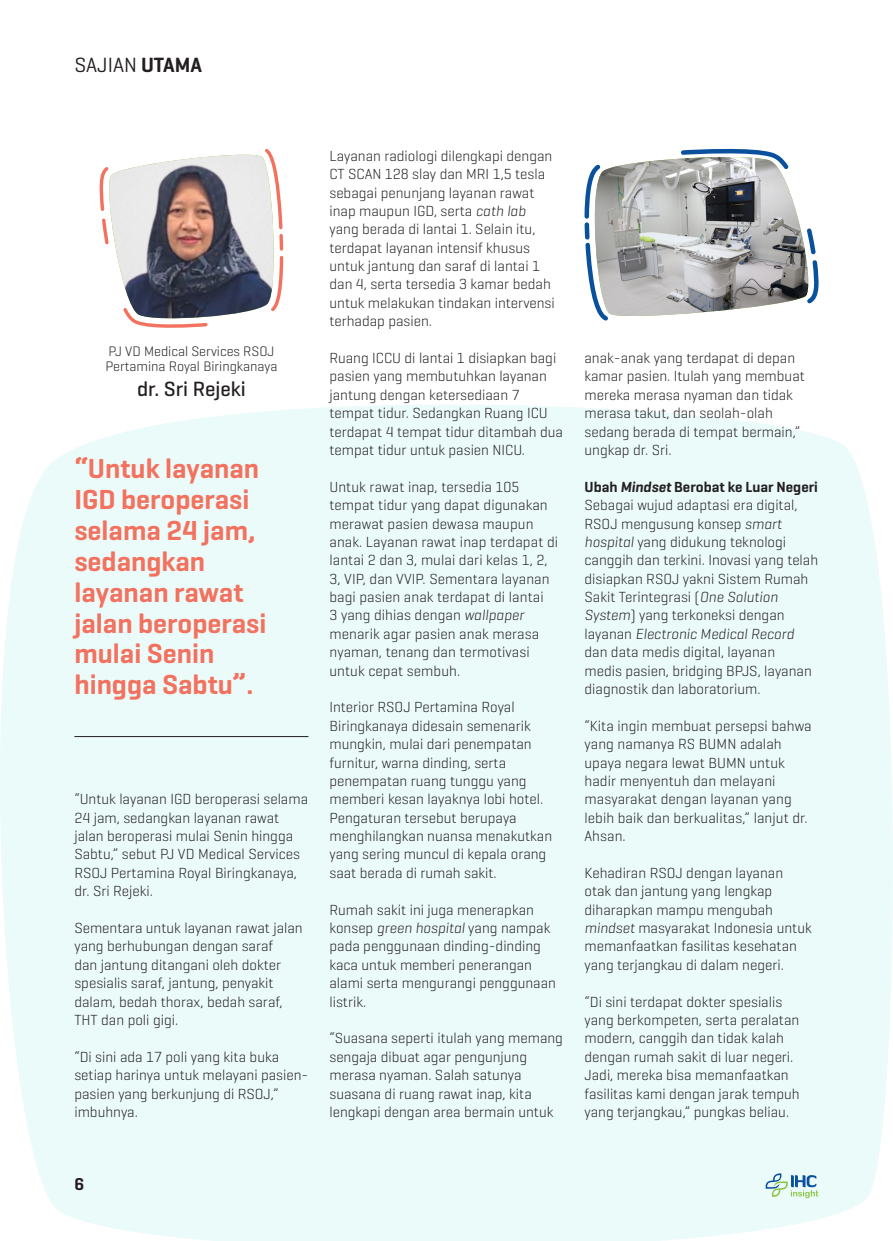
<style>
.page{position:relative;width:893px;height:1241px;background:#fff}
.page>*{position:absolute;margin:0;border:0;box-sizing:border-box;transform-origin:0 0}
.t1{font:600 28px/30.8px "Geogrotesque";color:#f2725f}
.t2{font:500 21px "Geogrotesque";color:#231f20}
.t3{font:21px "Geogrotesque";color:#231f20}
.t4{font:600 17.5px "Geogrotesque";color:#231f20}
.t5{font:300 14.88px/18.4px "Geogrotesque";color:#231f20}
.t6{font:600 14.88px "Geogrotesque";color:#231f20}
.t7{font:300 14px/15.4px "Geogrotesque";color:#231f20}
.s1{font-weight:600}
.s2{font-style:italic}
</style>
<div class="page">
<div style="left:0;top:405px;width:893px;height:835px;background:#ebfbfa"></div>
<svg style="left:99px;top:149px;width:185px;height:179px"></svg>
<img style="left:107px;top:155px;width:169px;height:165px">
<hr style="left:74px;top:736px;width:234px;height:1px;background:#231f20">
<svg style="left:765px;top:1172px;width:54px;height:25px"></svg>
<svg style="left:584px;top:148px;width:235px;height:173px"></svg>
<img style="left:593px;top:157px;width:217px;height:159px">
<p class="t3" style="left:74px;top:52px;width:129px">SAJIAN <span class="s1">UTAMA</span></p>
<p class="t7" style="left:105px;top:343px;width:174px">PJ VD Medical Services RSOJ<br>Pertamina Royal Biringkanaya</p>
<p class="t2" style="left:137px;top:375px;width:110px">dr. Sri Rejeki</p>
<p class="t1" style="left:74px;top:453px;width:194px">“Untuk layanan<br>IGD beroperasi selama 24 jam, sedangkan layanan rawat jalan beroperasi mulai Senin hingga Sabtu”.</p>
<p class="t5" style="left:74px;top:789px;width:235px">“Untuk layanan IGD beroperasi selama<br>24 jam, sedangkan layanan rawat jalan beroperasi mulai Senin hingga<br>Sabtu,” sebut PJ VD Medical Services<br>RSOJ Pertamina Royal Biringkanaya, dr. Sri Rejeki.</p>
<p class="t5" style="left:74px;top:918px;width:230px">Sementara untuk layanan rawat jalan yang berhubungan dengan saraf<br>dan jantung ditangani oleh dokter spesialis saraf, jantung, penyakit dalam, bedah thorax, bedah saraf,<br>THT dan poli gigi.</p>
<p class="t5" style="left:74px;top:1046px;width:236px">“Di sini ada 17 poli yang kita buka setiap harinya untuk melayani pasien&shy;pasien yang berkunjung di RSOJ,” imbuhnya.</p>
<p class="t5" style="left:329px;top:146px;width:227px">Layanan radiologi dilengkapi dengan<br>CT SCAN 128 slay dan MRI 1,5 tesla sebagai penunjang layanan rawat inap maupun IGD, serta <span class="s2">cath lab </span>yang berada di lantai 1. Selain itu, terdapat layanan intensif khusus untuk jantung dan saraf di lantai 1 dan 4, serta tersedia 3 kamar bedah untuk melakukan tindakan intervensi terhadap pasien.</p>
<p class="t5" style="left:329px;top:348px;width:235px">Ruang ICCU di lantai 1 disiapkan bagi pasien yang membutuhkan layanan jantung dengan ketersediaan 7 tempat tidur. Sedangkan Ruang ICU terdapat 4 tempat tidur ditambah dua tempat tidur untuk pasien NICU.</p>
<p class="t5" style="left:329px;top:477px;width:230px">Untuk rawat inap, tersedia 105 tempat tidur yang dapat digunakan merawat pasien dewasa maupun anak. Layanan rawat inap terdapat di lantai 2 dan 3, mulai dari kelas 1, 2,<br>3, VIP, dan VVIP. Sementara layanan bagi pasien anak terdapat di lantai<br>3 yang dihias dengan <span class="s2">wallpaper </span>menarik agar pasien anak merasa nyaman, tenang dan termotivasi untuk cepat sembuh.</p>
<p class="t5" style="left:329px;top:697px;width:224px">Interior RSOJ Pertamina Royal<br>Biringkanaya didesain semenarik mungkin, mulai dari penempatan furnitur, warna dinding, serta penempatan ruang tunggu yang memberi kesan layaknya lobi hotel.<br>Pengaturan tersebut berupaya menghilangkan nuansa menakutkan yang sering muncul di kepala orang saat berada di rumah sakit.</p>
<p class="t5" style="left:329px;top:899px;width:228px">Rumah sakit ini juga menerapkan konsep <span class="s2">green hospital</span> yang nampak pada penggunaan dinding-dinding kaca untuk memberi penerangan alami serta mengurangi penggunaan listrik.</p>
<p class="t5" style="left:329px;top:1028px;width:235px">“Suasana seperti itulah yang memang sengaja dibuat agar pengunjung merasa nyaman. Salah satunya suasana di ruang rawat inap, kita lengkapi dengan area bermain untuk</p>
<p class="t5" style="left:584px;top:348px;width:222px">anak-anak yang terdapat di depan kamar pasien. Itulah yang membuat mereka merasa nyaman dan tidak merasa takut, dan seolah-olah sedang berada di tempat bermain,” ungkap dr. Sri.</p>
<p class="t6" style="left:584px;top:477px;width:235px">Ubah <span class="s2">Mindset</span> Berobat ke Luar Negeri</p>
<p class="t5" style="left:584px;top:495px;width:235px">Sebagai wujud adaptasi era digital, RSOJ mengusung konsep <span class="s2">smart hospital</span> yang didukung teknologi canggih dan terkini. Inovasi yang telah disiapkan RSOJ yakni Sistem Rumah Sakit Terintegrasi (<span class="s2">One Solution System</span>) yang terkoneksi dengan layanan <span class="s2">Electronic Medical Record </span>dan data medis digital, layanan<br>medis pasien, bridging BPJS, layanan diagnostik dan laboratorium.</p>
<p class="t5" style="left:584px;top:716px;width:229px">“Kita ingin membuat persepsi bahwa yang namanya RS BUMN adalah upaya negara lewat BUMN untuk hadir menyentuh dan melayani masyarakat dengan layanan yang lebih baik dan berkualitas,” lanjut dr.<br>Ahsan.</p>
<p class="t5" style="left:584px;top:863px;width:229px">Kehadiran RSOJ dengan layanan otak dan jantung yang lengkap diharapkan mampu mengubah <span class="s2">mindset</span> masyarakat Indonesia untuk memanfaatkan fasilitas kesehatan yang terjangkau di dalam negeri.</p>
<p class="t5" style="left:584px;top:991px;width:217px">“Di sini terdapat dokter spesialis yang berkompeten, serta peralatan modern, canggih dan tidak kalah dengan rumah sakit di luar negeri.<br>Jadi, mereka bisa memanfaatkan fasilitas kami dengan jarak tempuh yang terjangkau,” pungkas beliau.</p>
<p class="t4" style="left:74px;top:1172px;width:11px">6</p>
</div>
